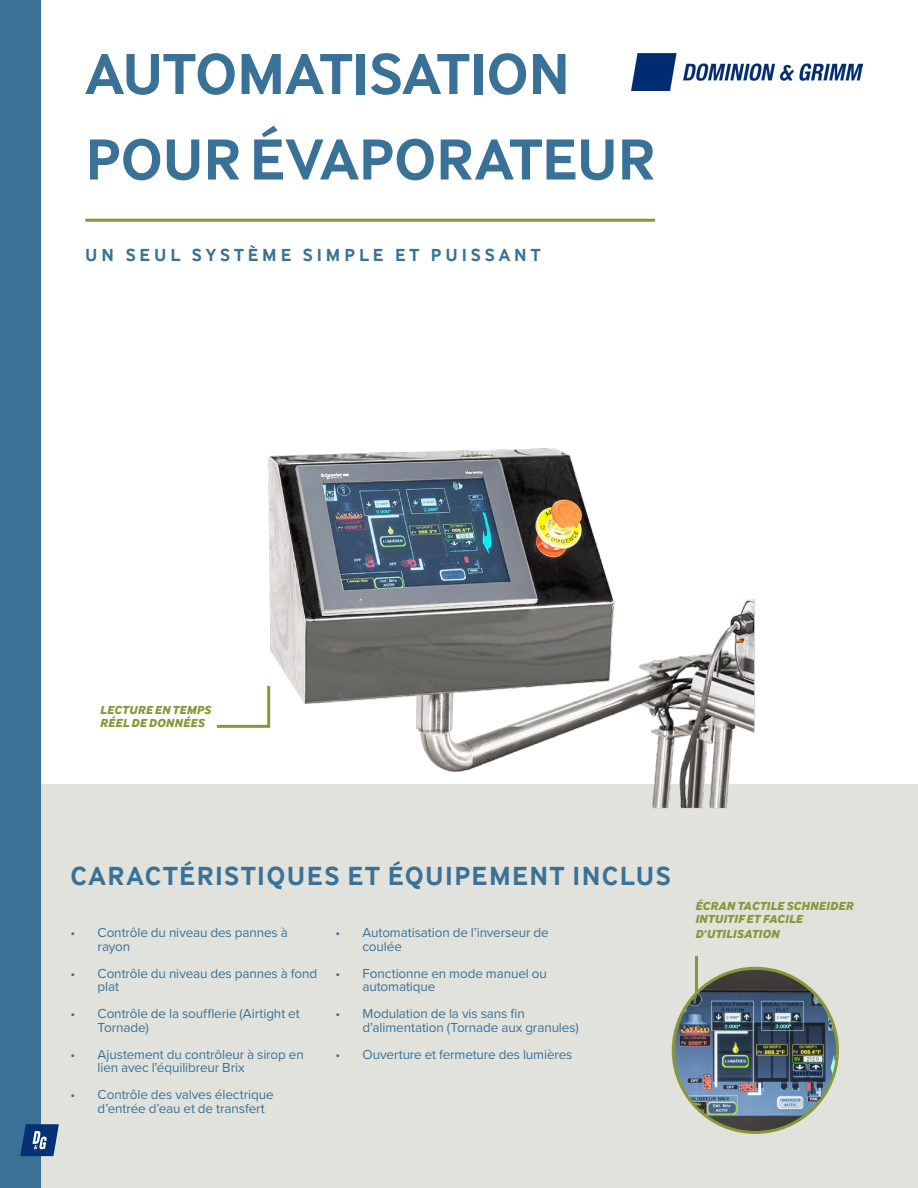
<style>
.page{position:relative;width:918px;height:1188px;background:#fff}
.page>*{position:absolute;margin:0;border:0;box-sizing:border-box;transform-origin:0 0}
.Title_Evap{font:700 60px "Inter Face";letter-spacing:-.005em;color:#3a7297}
.Title_Evap-2{font:700 27px "Inter Face";letter-spacing:.055em;color:#3a7297}
.t1{font:700 18px "Inter Face";letter-spacing:.22em;color:#3a7297}
.t2{font:13.5px/13.5px "Proxima Nova";letter-spacing:-.01em;color:#3a7297}
._2023_Finishing_Head{font:italic 800 12px/13.5px "Inter Face";letter-spacing:.02em;color:#889738}
</style>
<div class="page">
<div style="left:40px;top:785px;width:878px;height:403px;background:#e2e2dc"></div>
<svg style="left:216px;top:724px;width:19px;height:4px"></svg>
<div style="left:0;top:0;width:40px;height:1188px;background:#3a7297"></div>
<hr style="left:85px;top:219px;width:570px;height:3px;background:#889738">
<svg style="left:20px;top:1124px;width:39px;height:32px"></svg>
<img style="left:632px;top:54px;width:231px;height:36px">
<hr style="left:695px;top:956px;width:3px;height:38px;background:#889738">
<img style="left:673px;top:968px;width:164px;height:164px;border-radius:82px">
<img style="left:235px;top:448px;width:578px;height:361px">
<p class="Title_Evap" style="left:85px;top:39px;width:486px">AUTOMATISATION</p>
<p class="Title_Evap" style="left:85px;top:125px;width:571px">POUR ÉVAPORATEUR</p>
<p class="t1" style="left:85px;top:245px;width:457px">UN SEUL SYSTÈME SIMPLE ET PUISSANT</p>
<p class="_2023_Finishing_Head" style="left:100px;top:703px;width:113px">LECTURE EN TEMPS<br>RÉEL DE DONNÉES</p>
<p class="Title_Evap-2" style="left:71px;top:861px;width:602px">CARACTÉRISTIQUES ET ÉQUIPEMENT INCLUS</p>
<p class="t2" style="left:98px;top:926px;width:192px;text-indent:-27px">• Contrôle du niveau des pannes à rayon</p>
<p class="t2" style="left:98px;top:966px;width:221px;text-indent:-27px">• Contrôle du niveau des pannes à fond plat</p>
<p class="t2" style="left:98px;top:1007px;width:204px;text-indent:-27px">• Contrôle de la soufflerie (Airtight et<br>Tornade)</p>
<p class="t2" style="left:98px;top:1047px;width:208px;text-indent:-27px">• Ajustement du contrôleur à sirop en lien avec l’équilibreur Brix</p>
<p class="t2" style="left:98px;top:1088px;width:177px;text-indent:-27px">• Contrôle des valves électrique d’entrée d’eau et de transfert</p>
<p class="t2" style="left:363px;top:926px;width:188px;text-indent:-27px">• Automatisation de l’inverseur de coulée</p>
<p class="t2" style="left:363px;top:966px;width:186px;text-indent:-27px">• Fonctionne en mode manuel ou automatique</p>
<p class="t2" style="left:363px;top:1007px;width:218px;text-indent:-27px">• Modulation de la vis sans fin d’alimentation (Tornade aux granules)</p>
<p class="t2" style="left:336px;top:1047px;width:238px">• Ouverture et fermeture des lumières</p>
<p class="_2023_Finishing_Head" style="left:695px;top:899px;width:160px">ÉCRAN TACTILE SCHNEIDER<br>INTUITIF ET FACILE</p>
<p class="_2023_Finishing_Head" style="left:695px;top:927px;width:86px">D’UTILISATION</p>
</div>
